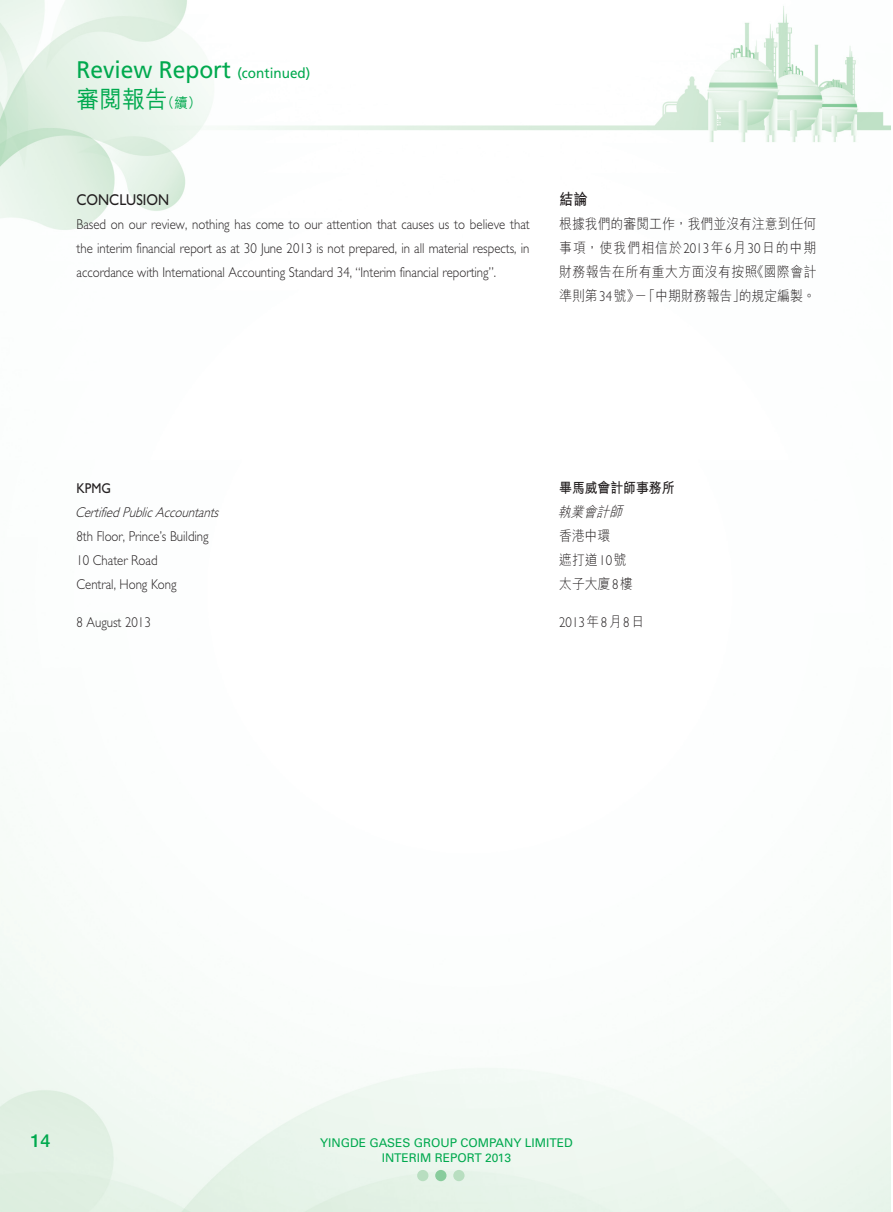
<style>
.page{position:relative;width:893px;height:1212px;background:#fff}
.page>*{position:absolute;margin:0;border:0;box-sizing:border-box;transform-origin:0 0}
.t1{font:24px "Frutiger LT Std";color:#00a94e;scale:.95 1}
.t2{font:500 24px "M Hei HK";color:#00a94e;scale:.95 1}
.t3{font:500 18px "Helvetica Neue LT Std";color:#00a94e}
._3__標題{font:15.75px "Gill Sans Std";color:#231f20;scale:.9 1}
._3__標題-2{font:700 15.75px "M Hei HK";color:#231f20;scale:.9 1}
._1__內文{font:300 14.25px/24px "Gill Sans Std";color:#231f20;text-align:justify;scale:.9 1}
._1__內文-2{font:300 14.25px/24px "M Hei HK";letter-spacing:.035em;color:#231f20;text-align:justify;scale:.9 1}
._1__內文-3{font:italic 300 14.25px "Gill Sans Std";color:#231f20;scale:.9 1}
._1__內文-4{font:700 14.25px "M Hei HK";color:#231f20;scale:.9 1}
._1__內文-5{font:italic 300 14.25px "M Hei HK";color:#231f20;scale:.9 1}
._1__內文-6{font:14.25px "Gill Sans Std";color:#231f20;scale:.9 1}
.t4{font:12px/15px "Univers LT Std";color:#00a94e;text-align:center}
.s1{font-size:14.25px}
.s2{font-family:"Gill Sans Std"}
.s3{font-family:"M Hei HK"}
</style>
<div class="page">
<img style="left:0;top:0;width:891px;height:1212px">
<div style="left:435px;top:1170px;width:11px;height:11px;background:#88cc9c;border-radius:50%"></div>
<div style="left:417px;top:1170px;width:11px;height:11px;background:#b8dec0;border-radius:50%"></div>
<div style="left:453px;top:1170px;width:12px;height:11px;background:#b8dec0;border-radius:50%"></div>
<h1 class="t1" style="left:76px;top:55px;width:248px">Review Report <span class="s1">(continued)</span></h1>
<h1 class="t2" style="left:76px;top:81px;width:133px">審閱報告<span class="s1">（續）</span></h1>
<p class="_3__標題" style="left:77px;top:191px;width:104px">CONCLUSION</p>
<p class="_1__內文" style="left:77px;top:213px;width:505px">Based on our review, nothing has come to our attention that causes us to believe that the interim financial report as at 30 June 2013 is not prepared, in all material respects, in accordance with International Accounting Standard 34, “Interim financial reporting”.</p>
<p class="_3__標題-2" style="left:559px;top:188px;width:33px">結論</p>
<p class="_1__內文-2" style="left:559px;top:212px;width:287px">根據我們的審閱工作，我們並沒有注意到任何事項，使我們相信於<span class="s2">2013</span>年<span class="s2">6</span>月<span class="s2">30</span>日的中期財務報告在所有重大方面沒有按照《國際會計準則第<span class="s2">34</span>號》－「中期財務報告」的規定編製。</p>
<p class="_1__內文-6" style="left:77px;top:480px;width:40px">KPMG</p>
<p class="_1__內文-3" style="left:75px;top:505px;width:165px">Certified Public Accountants</p>
<p class="_1__內文" style="left:77px;top:525px;width:148px">8th Floor, Prince’s Building</p>
<p class="_1__內文" style="left:77px;top:549px;width:92px">10 Chater Road</p>
<p class="_1__內文" style="left:77px;top:573px;width:113px">Central, Hong Kong</p>
<p class="_1__內文" style="left:77px;top:610px;width:84px">8 August 2013</p>
<p class="_1__內文-4" style="left:559px;top:478px;width:130px">畢馬威會計師事務所</p>
<p class="_1__內文-5" style="left:558px;top:505px;width:77px">執業會計師</p>
<p class="_1__內文-2" style="left:559px;top:524px;width:58px">香港中環</p>
<p class="_1__內文-2" style="left:559px;top:548px;width:76px">遮打道<span class="s2">10</span>號</p>
<p class="_1__內文-2" style="left:559px;top:572px;width:83px">太子大廈<span class="s2">8</span>樓</p>
<p class="_1__內文" style="left:559px;top:610px;width:96px">2013<span class="s3">年</span>8<span class="s3">月</span>8<span class="s3">日</span></p>
<p class="t3" style="left:30px;top:1129px;width:22px">14</p>
<p class="t4" style="left:320px;top:1136px;width:254px">YINGDE GASES GROUP COMPANY LIMITED<br>INTERIM REPORT 2013</p>
</div>
